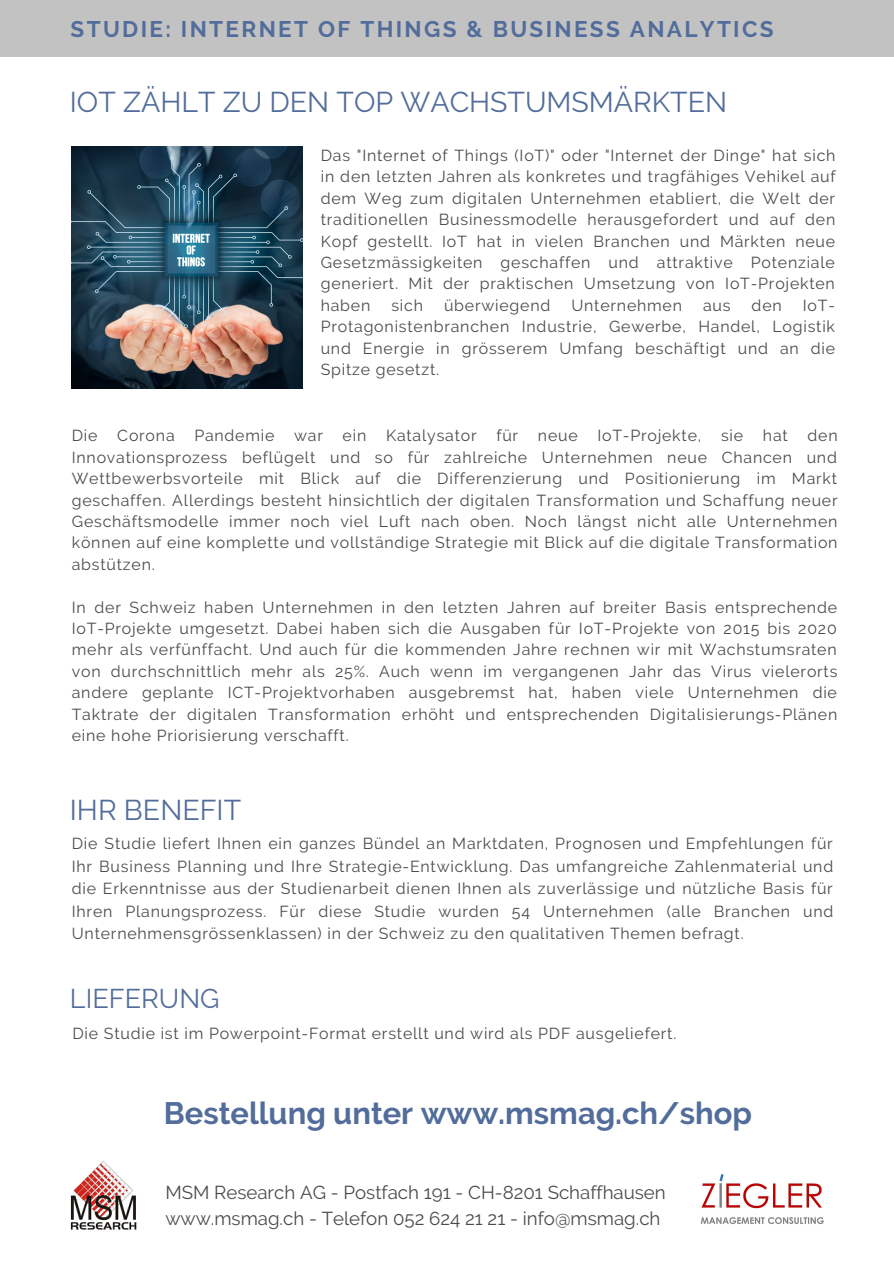
<style>
.page{position:relative;width:894px;height:1264px;background:#fff}
.page>*{position:absolute;margin:0;border:0;box-sizing:border-box;transform-origin:0 0}
.t1{font:700 30.9px "Raleway";color:#526d9b}
.t2{font:28.5px "Raleway";color:#526d9b}
.t3{font:27px "Raleway";color:#526d9b}
.t4{font:700 22.5px "Raleway";letter-spacing:.105em;color:#526d9b}
.t5{font:18.75px "Raleway";color:#4b4b4b}
.t6{font:15.9px/21.5px "Raleway";letter-spacing:.05em;color:#4b4b4b;text-align:justify}
</style>
<div class="page">
<div style="left:0;top:0;width:893px;height:57px;background:#c2c2c2"></div>
<img style="left:70px;top:1161px;width:67px;height:69px">
<img style="left:700px;top:1174px;width:124px;height:50px">
<img style="left:72px;top:147px;width:231px;height:242px">
<p class="t4" style="left:71px;top:16px;width:704px">STUDIE: INTERNET OF THINGS &amp; BUSINESS ANALYTICS</p>
<p class="t2" style="left:70px;top:85px;width:658px">IOT ZÄHLT ZU DEN TOP WACHSTUMSMÄRKTEN</p>
<p class="t6" style="left:320px;top:145px;width:516px">Das "Internet of Things (IoT)" oder "Internet der Dinge" hat sich in den letzten Jahren als konkretes und tragfähiges Vehikel auf dem Weg zum digitalen Unternehmen etabliert, die Welt der traditionellen Businessmodelle herausgefordert und auf den Kopf gestellt. IoT hat in vielen Branchen und Märkten neue Gesetzmässigkeiten geschaffen und attraktive Potenziale generiert. Mit der praktischen Umsetzung von IoT-Projekten haben</p>
<p class="t6" style="left:391px;top:294px;width:33px">sich</p>
<p class="t6" style="left:444px;top:294px;width:108px">überwiegend</p>
<p class="t6" style="left:571px;top:294px;width:112px">Unternehmen</p>
<p class="t6" style="left:703px;top:294px;width:29px">aus</p>
<p class="t6" style="left:751px;top:294px;width:32px">den</p>
<p class="t6" style="left:320px;top:294px;width:516px;text-indent:482px">IoT-Protagonistenbranchen Industrie, Gewerbe, Handel, Logistik und Energie in grösserem Umfang beschäftigt und an die Spitze gesetzt.</p>
<p class="t6" style="left:72px;top:425px;width:767px">Die Corona Pandemie war ein Katalysator für neue IoT-Projekte, sie hat den Innovationsprozess beflügelt und so für zahlreiche Unternehmen neue Chancen und Wettbewerbsvorteile mit Blick auf die Differenzierung und Positionierung im Markt geschaffen. Allerdings besteht hinsichtlich der digitalen Transformation und Schaffung neuer Geschäftsmodelle immer noch viel Luft nach oben. Noch längst nicht alle Unternehmen können auf eine komplette und vollständige Strategie mit Blick auf die digitale Transformation abstützen.</p>
<p class="t6" style="left:72px;top:596px;width:767px">In der Schweiz haben Unternehmen in den letzten Jahren auf breiter Basis entsprechende IoT-Projekte umgesetzt. Dabei haben sich die Ausgaben für IoT-Projekte von 2015 bis 2020 mehr als verfünffacht. Und auch für die kommenden Jahre rechnen wir mit Wachstumsraten von durchschnittlich mehr als 25%. Auch wenn im vergangenen Jahr das Virus vielerorts andere geplante ICT-Projektvorhaben ausgebremst hat, haben viele Unternehmen die Taktrate der digitalen Transformation erhöht und entsprechenden Digitalisierungs-Plänen eine hohe Priorisierung verschafft.</p>
<p class="t2" style="left:70px;top:793px;width:173px">IHR BENEFIT</p>
<p class="t6" style="left:72px;top:832px;width:762px;line-height:22.5px">Die Studie liefert Ihnen ein ganzes Bündel an Marktdaten, Prognosen und Empfehlungen für Ihr Business Planning und Ihre Strategie-Entwicklung. Das umfangreiche Zahlenmaterial und die Erkenntnisse aus der Studienarbeit dienen Ihnen als zuverlässige und nützliche Basis für Ihren Planungsprozess. Für diese Studie wurden 54 Unternehmen (alle Branchen und Unternehmensgrössenklassen) in der Schweiz zu den qualitativen Themen befragt.</p>
<p class="t3" style="left:70px;top:982px;width:151px">LIEFERUNG</p>
<p class="t6" style="left:72px;top:1022px;width:605px">Die Studie ist im Powerpoint-Format erstellt und wird als PDF ausgeliefert.</p>
<p class="t1" style="left:164px;top:1095px;width:589px">Bestellung unter www.msmag.ch/shop</p>
<p class="t5" style="left:165px;top:1181px;width:502px">MSM Research AG - Postfach 191 - CH-8201 Schaffhausen</p>
<p class="t5" style="left:165px;top:1207px;width:496px">www.msmag.ch - Telefon 052 624 21 21 - info@msmag.ch</p>
</div>
